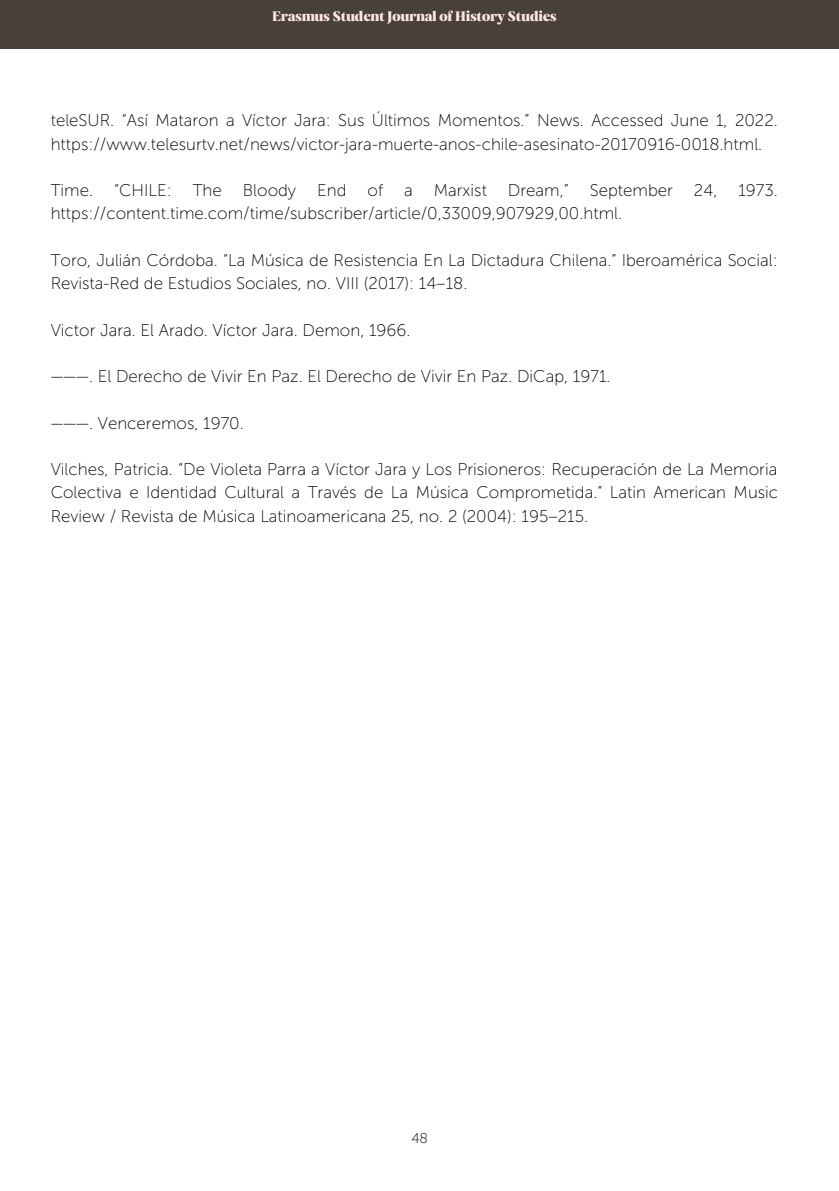
<style>
.page{position:relative;width:839px;height:1191px;background:#fff}
.page>*{position:absolute;margin:0;border:0;box-sizing:border-box;transform-origin:0 0}
.t1{font:17px/23.2px "Museo Sans 100";color:#000}
.t2{font:14px "Carelia Upright";letter-spacing:-.03em;color:#ffe6e3}
.t3{font:14px "Museo Sans 100";color:#000}
</style>
<div class="page">
<div style="left:0;top:0;width:838px;height:48px;background:#47403b"></div>
<p class="t2" style="left:272px;top:8px;width:286px">Erasmus Student Journal of History Studies</p>
<p class="t1" style="left:51px;top:109px;width:728px">teleSUR. “Así Mataron a Víctor Jara: Sus Últimos Momentos.” News. Accessed June 1, 2022. https://www.telesurtv.net/news/victor-jara-muerte-anos-chile-asesinato-20170916-0018.html.</p>
<p class="t1" style="left:51px;top:179px;width:728px">Time. “CHILE: The Bloody End of a Marxist Dream,” September 24, 1973. https://content.time.com/time/subscriber/article/0,33009,907929,00.html.</p>
<p class="t1" style="left:51px;top:249px;width:728px">Toro, Julián Córdoba. “La Música de Resistencia En La Dictadura Chilena.” Iberoamérica Social:<br>Revista-Red de Estudios Sociales, no. VIII (2017): 14–18.</p>
<p class="t1" style="left:51px;top:318px;width:361px">Victor Jara. El Arado. Víctor Jara. Demon, 1966.</p>
<p class="t1" style="left:51px;top:365px;width:561px">———. El Derecho de Vivir En Paz. El Derecho de Vivir En Paz. DiCap, 1971.</p>
<p class="t1" style="left:51px;top:411px;width:195px">———. Venceremos, 1970.</p>
<p class="t1" style="left:51px;top:458px;width:729px;text-align:justify">Vilches, Patricia. “De Violeta Parra a Víctor Jara y Los Prisioneros: Recuperación de La Memoria Colectiva e Identidad Cultural a Través de La Música Comprometida.” Latin American Music Review / Revista de Música Latinoamericana 25, no. 2 (2004): 195–215.</p>
<p class="t3" style="left:411px;top:1129px;width:18px">48</p>
</div>
